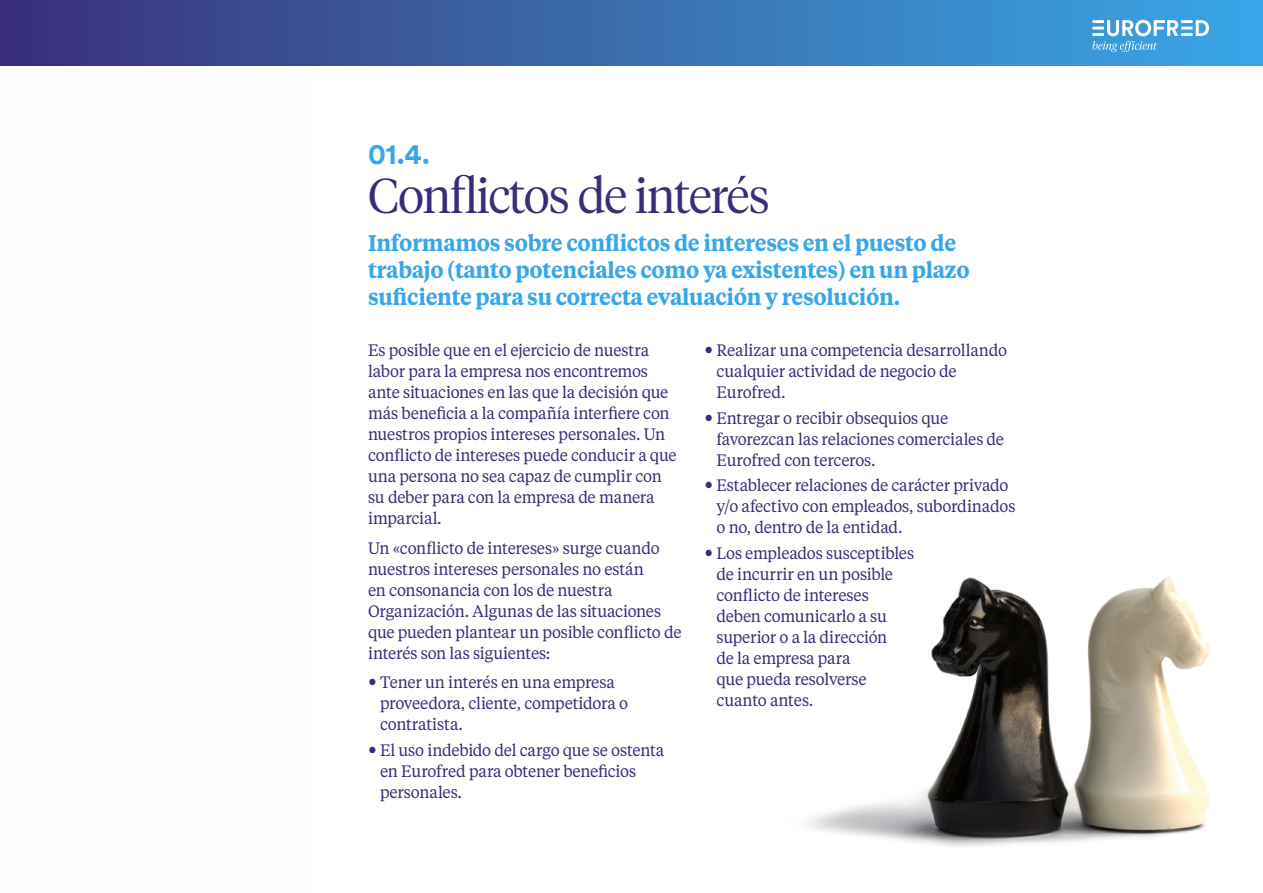
<style>
.page{position:relative;width:1263px;height:893px;background:#fff}
.page>*{position:absolute;margin:0;border:0;box-sizing:border-box;transform-origin:0 0}
.t1{font:300 48.75px "Tiempos Headline";letter-spacing:-.02em;color:#392d7a}
.t2{font:700 28.5px "Circular";color:#36a7e9}
.t3{font:600 22.5px/27px "Tiempos Text";letter-spacing:-.015em;color:#36a7e9;scale:.95 1}
.t4{font:16.5px/21px "Tiempos Text";letter-spacing:-.015em;color:#392d7a;scale:.95 1}
</style>
<div class="page">
<img style="left:809px;top:576px;width:402px;height:271px">
<div style="left:0;top:0;width:1263px;height:66px;background:linear-gradient(to right,#3b3178,#39a9e6)"></div>
<svg style="left:1092px;top:20px;width:117px;height:32px"></svg>
<h2 class="t2" style="left:368px;top:134px;width:64px">01.4.</h2>
<h1 class="t1" style="left:368px;top:162px;width:403px">Conflictos de interés</h1>
<h3 class="t3" style="left:368px;top:228px;width:635px">Informamos sobre conflictos de intereses en el puesto de trabajo (tanto potenciales como ya existentes) en un plazo suficiente para su correcta evaluación y resolución.</h3>
<p class="t4" style="left:368px;top:339px;width:326px">Es posible que en el ejercicio de nuestra labor para la empresa nos encontremos ante situaciones en las que la decisión que más beneficia a la compañía interfiere con nuestros propios intereses personales. Un conflicto de intereses puede conducir a que una persona no sea capaz de cumplir con su deber para con la empresa de manera imparcial.</p>
<p class="t4" style="left:368px;top:536px;width:332px">Un «conflicto de intereses» surge cuando nuestros intereses personales no están<br>en consonancia con los de nuestra Organización. Algunas de las situaciones que pueden plantear un posible conflicto de interés son las siguientes:</p>
<p class="t4" style="left:380px;top:671px;width:262px">Tener un interés en una empresa proveedora, cliente, competidora o contratista.</p>
<p class="t4" style="left:380px;top:738px;width:301px">El uso indebido del cargo que se ostenta en Eurofred para obtener beneficios personales.</p>
<p class="t4" style="left:716px;top:339px;width:307px">Realizar una competencia desarrollando cualquier actividad de negocio de<br>Eurofred.</p>
<p class="t4" style="left:716px;top:407px;width:304px">Entregar o recibir obsequios que favorezcan las relaciones comerciales de<br>Eurofred con terceros.</p>
<p class="t4" style="left:716px;top:474px;width:316px">Establecer relaciones de carácter privado y/o afectivo con empleados, subordinados o no, dentro de la entidad.</p>
<p class="t4" style="left:716px;top:542px;width:210px">Los empleados susceptibles de incurrir en un posible conflicto de intereses deben comunicarlo a su superior o a la dirección<br>de la empresa para<br>que pueda resolverse cuanto antes.</p>
</div>
